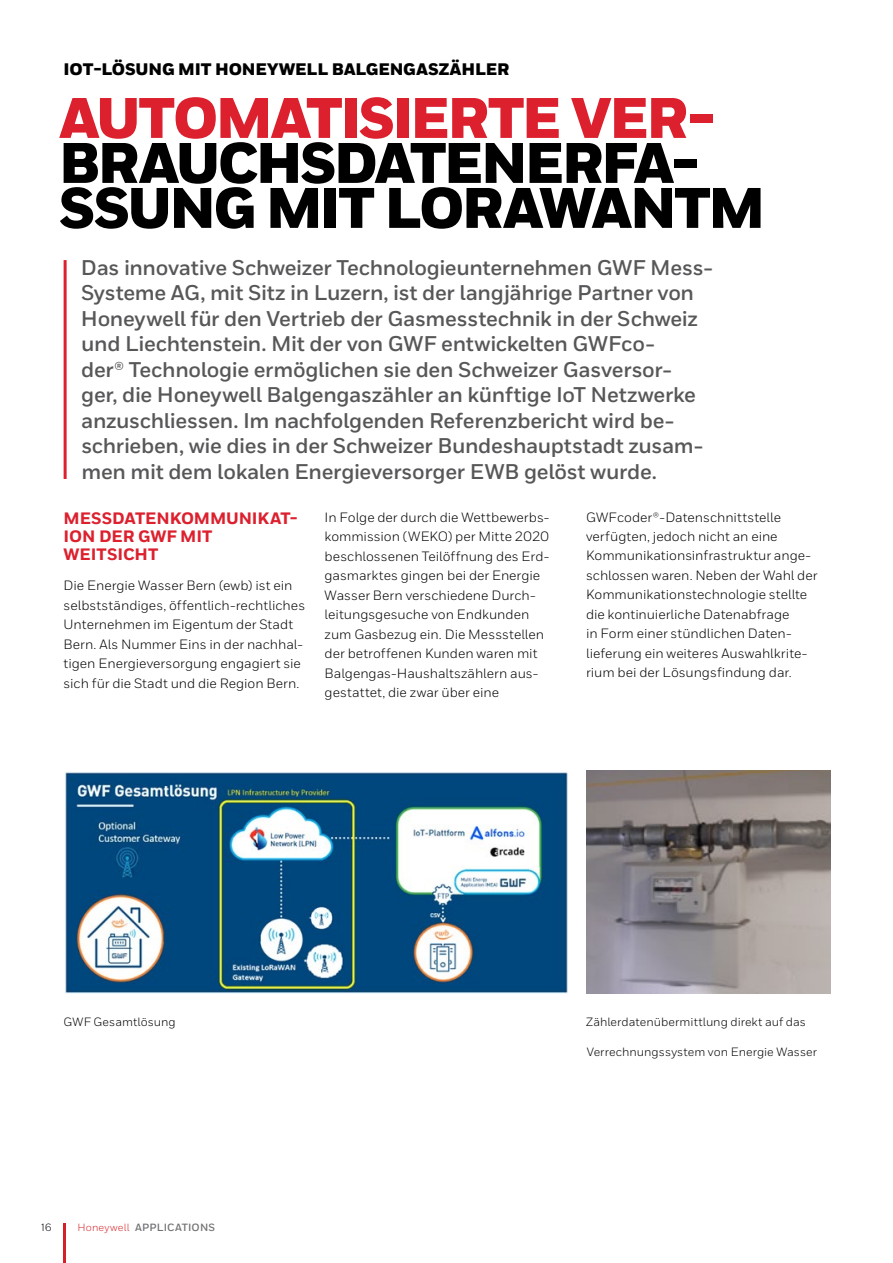
<style>
.page{position:relative;width:893px;height:1263px;background:#fff}
.page>*{position:absolute;margin:0;border:0;box-sizing:border-box;transform-origin:0 0}
.t1{font:900 57px/45px "Honeywell Sans";letter-spacing:-.045em;color:#000}
.t2{font:900 57px "Honeywell Sans";letter-spacing:-.045em;color:#dc202e}
.t3{font:700 21.3px/25.5px "Honeywell Sans";letter-spacing:-.015em;color:#57575a}
.t4{font:900 16.65px "Honeywell Sans";letter-spacing:-.01em;color:#000}
.t5{font:800 16.5px/18px "Honeywell Sans";letter-spacing:-.01em;color:#dc202e}
.t6{font:13.5px/19.5px "Honeywell Sans";color:#000}
.t7{font:12px "Honeywell Sans";letter-spacing:.005em;color:#000}
.t8{font:700 10.5px "Honeywell Sans";letter-spacing:.015em;color:#707174}
.t9{font:10.5px "Honeywell Sans";color:#000}
.s1{font-weight:400;color:#d52a2f}
</style>
<div class="page">
<hr style="left:63px;top:1223px;width:3px;height:40px;background:#d42029">
<hr style="left:64px;top:260px;width:3px;height:219px;background:#dc202e">
<img style="left:64px;top:771px;width:504px;height:222px">
<img style="left:587px;top:771px;width:243px;height:222px">
<p class="t4" style="left:64px;top:59px;width:447px">IOT-LÖSUNG MIT HONEYWELL BALGENGASZÄHLER</p>
<h1 class="t2" style="left:59px;top:83px;width:658px">AUTOMATISIERTE VER-</h1>
<h1 class="t1" style="left:59px;top:143px;width:708px">BRAUCHSDATENERFA-<br>SSUNG MIT LORAWANTM</h1>
<p class="t3" style="left:81px;top:255px;width:633px">Das innovative Schweizer Technologieunternehmen GWF Mess-Systeme AG, mit Sitz in Luzern, ist der langjährige Partner von Honeywell für den Vertrieb der Gasmesstechnik in der Schweiz und Liechtenstein. Mit der von GWF entwickelten GWFco-<br>der® Technologie ermöglichen sie den Schweizer Gasversor&shy;ger, die Honeywell Balgengaszähler an künftige IoT Netzwerke anzuschliessen. Im nachfolgenden Referenzbericht wird be&shy;schrieben, wie dies in der Schweizer Bundeshauptstadt zusam&shy;men mit dem lokalen Energieversorger EWB gelöst wurde.</p>
<p class="t5" style="left:64px;top:510px;width:235px">MESSDATENKOMMUNIKAT-<br>ION DER GWF MIT<br>WEITSICHT</p>
<p class="t6" style="left:64px;top:576px;width:243px">Die Energie Wasser Bern (ewb) ist ein selbstständiges, öffentlich-rechtliches Unternehmen im Eigentum der Stadt Bern. Als Nummer Eins in der nachhal&shy;tigen Energieversorgung engagiert sie sich für die Stadt und die Region Bern.</p>
<p class="t6" style="left:325px;top:507px;width:226px">In Folge der durch die Wettbewerbs&shy;kommission (WEKO) per Mitte 2020 beschlossenen Teilöffnung des Erd&shy;gasmarktes gingen bei der Energie Wasser Bern verschiedene Durch&shy;leitungsgesuche von Endkunden zum Gasbezug ein. Die Messstellen der betroffenen Kunden waren mit Balgengas-Haushaltszählern aus&shy;gestattet, die zwar über eine</p>
<p class="t6" style="left:586px;top:507px;width:233px">GWFcoder®-Datenschnittstelle verfügten, jedoch nicht an eine Kommunikationsinfrastruktur ange&shy;schlossen waren. Neben der Wahl der Kommunikationstechnologie stellte die kontinuierliche Datenabfrage<br>in Form einer stündlichen Daten&shy;lieferung ein weiteres Auswahlkrite&shy;rium bei der Lösungsfindung dar.</p>
<p class="t7" style="left:64px;top:1014px;width:114px">GWF Gesamtlösung</p>
<p class="t7" style="left:586px;top:1014px;width:221px">Zählerdatenübermittlung direkt auf das</p>
<p class="t7" style="left:587px;top:1044px;width:232px">Verrechnungssystem von Energie Wasser</p>
<p class="t9" style="left:41px;top:1221px;width:12px">16</p>
<p class="t8" style="left:78px;top:1220px;width:139px"><span class="s1">Honeywell</span> APPLICATIONS</p>
</div>
